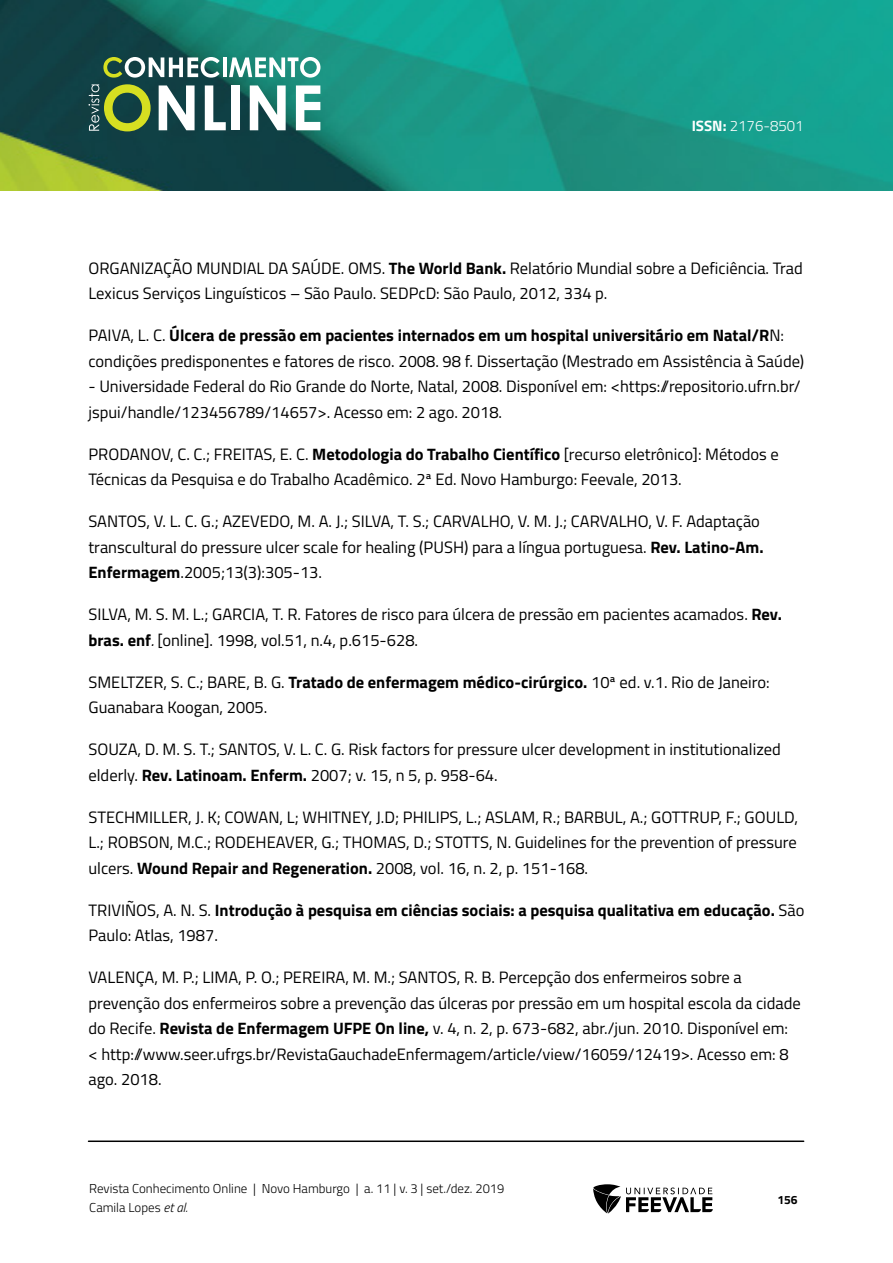
<style>
.page{position:relative;width:893px;height:1263px;background:#fff}
.page>*{position:absolute;margin:0;border:0;box-sizing:border-box;transform-origin:0 0}
.Referências{font:16.5px/25.5px "Titillium Web";color:#000}
.Referências-2{font:700 16.5px/25.5px "Titillium Web";color:#000}
.t1{font:300 15px "Titillium Web";color:#fff}
.t2{font:300 12.9px/19.5px "Titillium Web";color:#000}
.t3{font:700 12px "Titillium Web";color:#000}
.s1{font-weight:700}
.s2{font-style:italic}
.s3{font-weight:400}
</style>
<div class="page">
<img style="left:0;top:0;width:893px;height:190px">
<svg style="left:593px;top:1184px;width:120px;height:29px"></svg>
<svg style="left:103px;top:57px;width:117px;height:21px"></svg>
<hr style="left:223px;top:57px;width:3px;height:20px;background:#fff">
<svg style="left:229px;top:57px;width:91px;height:21px"></svg>
<svg style="left:88px;top:84px;width:63px;height:47px;background:#5e7e3f"></svg>
<svg style="left:159px;top:85px;width:36px;height:45px"></svg>
<svg style="left:205px;top:85px;width:21px;height:45px"></svg>
<div style="left:232px;top:85px;width:8px;height:45px;background:#fff"></div>
<svg style="left:250px;top:85px;width:36px;height:45px"></svg>
<svg style="left:296px;top:85px;width:24px;height:45px"></svg>
<hr style="left:88px;top:1140px;width:716px;height:2px;background:#000">
<p class="t1" style="left:692px;top:115px;width:114px"><span class="s1">ISSN:</span> 2176-8501</p>
<p class="Referências" style="left:88px;top:254px;width:716px">ORGANIZAÇÃO MUNDIAL DA SAÚDE. OMS. <span class="s1">The World Bank.</span> Relatório Mundial sobre a Deficiência. Trad<br>Lexicus Serviços Linguísticos – São Paulo. SEDPcD: São Paulo, 2012, 334 p.</p>
<p class="Referências" style="left:88px;top:322px;width:717px">PAIVA, L. C. <span class="s1">Úlcera de pressão em pacientes internados em um hospital universitário em Natal/R</span>N: condições predisponentes e fatores de risco. 2008. 98 f. Dissertação (Mestrado em Assistência à Saúde)</p>
<p class="Referências" style="left:88px;top:373px;width:714px">- Universidade Federal do Rio Grande do Norte, Natal, 2008. Disponível em: &lt;https://repositorio.ufrn.br/ jspui/handle/123456789/14657&gt;. Acesso em: 2 ago. 2018.</p>
<p class="Referências" style="left:88px;top:440px;width:692px">PRODANOV, C. C.; FREITAS, E. C. <span class="s1">Metodologia do Trabalho Científico</span> [recurso eletrônico]: Métodos e<br>Técnicas da Pesquisa e do Trabalho Acadêmico. 2ª Ed. Novo Hamburgo: Feevale, 2013.</p>
<p class="Referências" style="left:88px;top:508px;width:677px">SANTOS, V. L. C. G.; AZEVEDO, M. A. J.; SILVA, T. S.; CARVALHO, V. M. J.; CARVALHO, V. F. Adaptação transcultural do pressure ulcer scale for healing (PUSH) para a língua portuguesa. <span class="s1">Rev. Latino-Am.<br>Enfermagem</span>.2005;13(3):305-13.</p>
<p class="Referências" style="left:88px;top:601px;width:695px">SILVA, M. S. M. L.; GARCIA, T. R. Fatores de risco para úlcera de pressão em pacientes acamados. <span class="s1">Rev. bras. enf</span><span class="s2">.</span> [online]. 1998, vol.51, n.4, p.615-628.</p>
<p class="Referências" style="left:88px;top:668px;width:683px">SMELTZER, S. C.; BARE, B. G. <span class="s1">Tratado de enfermagem médico-cirúrgico.</span> 10ª ed. v.1. Rio de Janeiro:<br>Guanabara Koogan, 2005.</p>
<p class="Referências" style="left:88px;top:736px;width:694px">SOUZA, D. M. S. T.; SANTOS, V. L. C. G. Risk factors for pressure ulcer development in institutionalized elderly. <span class="s1">Rev. Latinoam. Enferm.</span> 2007; v. 15, n 5, p. 958-64.</p>
<p class="Referências" style="left:88px;top:803px;width:711px;text-align:justify">STECHMILLER, J. K; COWAN, L; WHITNEY, J.D; PHILIPS, L.; ASLAM, R.; BARBUL, A.; GOTTRUP, F.; GOULD, L.; ROBSON, M.C.; RODEHEAVER, G.; THOMAS, D.; STOTTS, N. Guidelines for the prevention of pressure ulcers. <span class="s1">Wound Repair and Regeneration.</span> 2008, vol. 16, n. 2, p. 151-168.</p>
<p class="Referências-2" style="left:88px;top:896px;width:717px"><span class="s3">TRIVIÑOS, A. N. S.</span> Introdução à pesquisa em ciências sociais: a pesquisa qualitativa em educação. <span class="s3">São<br>Paulo: Atlas, 1987.</span></p>
<p class="Referências" style="left:88px;top:964px;width:714px">VALENÇA, M. P.; LIMA, P. O.; PEREIRA, M. M.; SANTOS, R. B. Percepção dos enfermeiros sobre a prevenção dos enfermeiros sobre a prevenção das úlceras por pressão em um hospital escola da cidade do Recife. <span class="s1">Revista de Enfermagem UFPE On line,</span> v. 4, n. 2, p. 673-682, abr./jun. 2010. Disponível em: &lt; http://www.seer.ufrgs.br/RevistaGauchadeEnfermagem/article/view/16059/12419&gt;. Acesso em: 8 ago. 2018.</p>
<p class="t2" style="left:89px;top:1178px;width:417px">Revista Conhecimento Online | Novo Hamburgo | a. 11 | v. 3 | set./dez. 2019<br>Camila Lopes <span class="s2">et al.</span></p>
<p class="t3" style="left:777px;top:1190px;width:22px">156</p>
</div>
